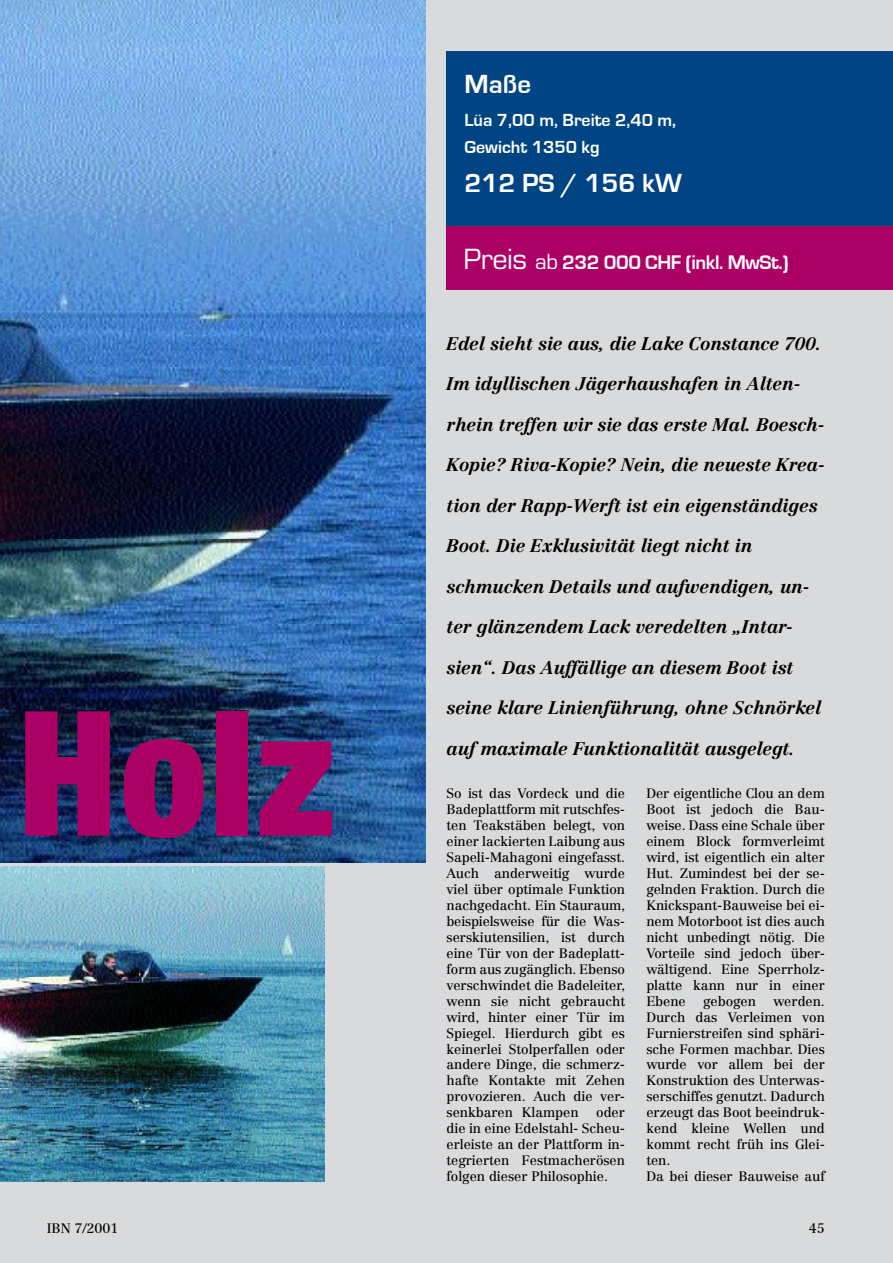
<style>
.page{position:relative;width:893px;height:1263px;background:#d9dadb}
.page>*{position:absolute;margin:0;border:0;box-sizing:border-box;transform-origin:0 0}
.t1{font:900 condensed 174px "Helvetica Neue";color:#ad0065}
.t2{font:700 27px "Eurostile";color:#fff}
.t3{font:700 20.25px "Eurostile";letter-spacing:-.02em;color:#fff}
.t4{font:italic 700 18px "Centennial";letter-spacing:-.005em;color:#000}
.t5{font:700 18px/27px "Eurostile";color:#fff}
.t6{font:13.5px/15.9px "Centennial";letter-spacing:-.005em;color:#000;text-align:justify}
.s1{font-weight:400;font-size:27px}
.s2{font-weight:400}
</style>
<div class="page">
<img style="left:0;top:0;width:425px;height:862px">
<div style="left:446px;top:51px;width:447px;height:221px;background:#004484"></div>
<div style="left:446px;top:226px;width:447px;height:64px;background:#ad0065"></div>
<img style="left:0;top:866px;width:324px;height:315px">
<h2 class="t2" style="left:464px;top:69px;width:68px">Maße</h2>
<h3 class="t5" style="left:464px;top:107px;width:213px">Lüa 7,00 m, Breite 2,40 m,<br>Gewicht 1350 kg</h3>
<h2 class="t2" style="left:464px;top:168px;width:219px">212 PS / 156 kW</h2>
<h1 class="t1" style="left:18px;top:666px;width:318px">Holz</h1>
<h3 class="t3" style="left:464px;top:251px;width:326px"><span class="s1">Preis</span> <span class="s2">ab</span> 232 000 CHF (inkl. MwSt.)</h3>
<h3 class="t4" style="left:446px;top:332px;width:376px">Edel sieht sie aus, die Lake Constance 700.</h3>
<h3 class="t4" style="left:446px;top:373px;width:355px">Im idyllischen Jägerhaushafen in Alten-</h3>
<h3 class="t4" style="left:446px;top:413px;width:378px">rhein treffen wir sie das erste Mal. Boesch-</h3>
<h3 class="t4" style="left:446px;top:454px;width:380px">Kopie? Riva-Kopie? Nein, die neueste Krea-</h3>
<h3 class="t4" style="left:446px;top:494px;width:373px">tion der Rapp-Werft ist ein eigenständiges</h3>
<h3 class="t4" style="left:446px;top:535px;width:308px">Boot. Die Exklusivität liegt nicht in</h3>
<h3 class="t4" style="left:446px;top:575px;width:365px">schmucken Details und aufwendigen, un-</h3>
<h3 class="t4" style="left:446px;top:616px;width:348px">ter glänzendem Lack veredelten „Intar-</h3>
<h3 class="t4" style="left:446px;top:656px;width:349px">sien“. Das Auffällige an diesem Boot ist</h3>
<h3 class="t4" style="left:446px;top:697px;width:376px">seine klare Linienführung, ohne Schnörkel</h3>
<h3 class="t4" style="left:446px;top:737px;width:350px">auf maximale Funktionalität ausgelegt.</h3>
<p class="t6" style="left:446px;top:786px;width:180px">So ist das Vordeck und die Badeplattform mit rutschfes&shy;ten Teakstäben belegt, von einer lackierten Laibung aus Sapeli-Mahagoni eingefasst.<br>Auch anderweitig wurde viel über optimale Funktion nachgedacht. Ein Stauraum, beispielsweise für die Was&shy;serskiutensilien, ist durch eine Tür von der Badeplatt&shy;form aus zugänglich. Ebenso verschwindet die Badeleiter, wenn sie nicht gebraucht wird, hinter einer Tür im Spiegel. Hierdurch gibt es keinerlei Stolperfallen oder andere Dinge, die schmerz&shy;hafte Kontakte mit Zehen provozieren. Auch die ver&shy;senkbaren Klampen</p>
<p class="t6" style="left:446px;top:1104px;width:180px;text-indent:150px">oder die in eine Edelstahl- Scheu&shy;erleiste an der Plattform in&shy;tegrierten Festmacherösen folgen dieser Philosophie.</p>
<p class="t6" style="left:646px;top:786px;width:180px">Der eigentliche Clou an dem Boot ist jedoch die Bau&shy;weise. Dass eine Schale über einem Block formverleimt wird, ist eigentlich ein alter Hut. Zumindest bei der se&shy;gelnden Fraktion. Durch die Knickspant-Bauweise bei ei&shy;nem Motorboot ist dies auch nicht unbedingt nötig. Die Vorteile sind jedoch über&shy;wältigend. Eine Sperrholz&shy;platte kann nur in einer Ebene</p>
<p class="t6" style="left:646px;top:993px;width:180px;text-align:left;text-indent:127px">werden.<br>Durch das Verleimen von<br>Furnierstreifen sind sphäri&shy;sche Formen machbar. Dies wurde vor allem bei der<br>Konstruktion des Unterwas&shy;serschiffes genutzt. Dadurch erzeugt das Boot beeindruc&shy;kend kleine Wellen und kommt recht früh ins Glei&shy;ten.<br>Da bei dieser Bauweise auf</p>
<p class="t6" style="left:703px;top:993px;width:54px">gebogen</p>
<p class="t6" style="left:47px;top:1220px;width:73px">IBN 7/2001</p>
<p class="t6" style="left:809px;top:1220px;width:17px">45</p>
</div>
